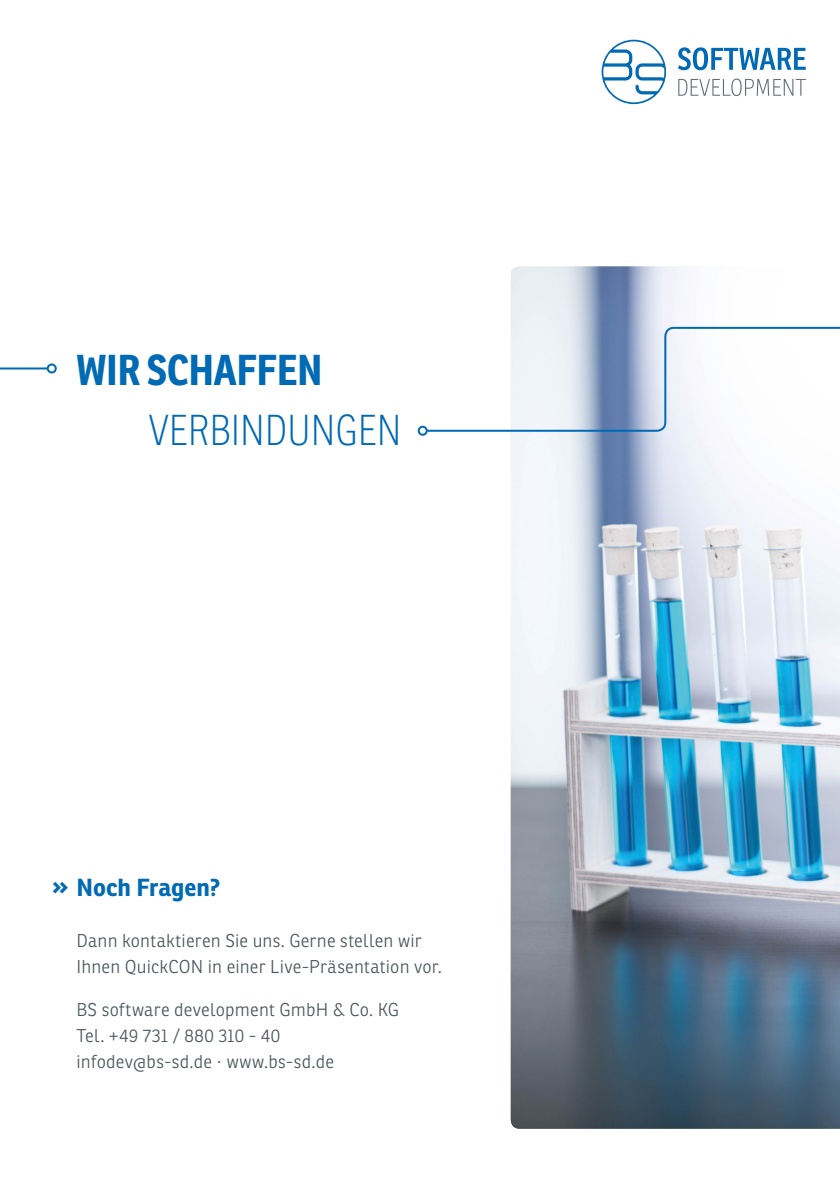
<style>
.page{position:relative;width:840px;height:1191px;background:#fff}
.page>*{position:absolute;margin:0;border:0;box-sizing:border-box;transform-origin:0 0}
.t1{font:100 42px "Ronnia Cond";color:#006ab4}
.t2{font:700 42px "Ronnia Cond";color:#006ab4}
.t3{font:700 24px "Ronnia";color:#006ab4}
.t4{font:300 18px/26px "Ronnia";letter-spacing:.01em;color:#4c565c}
.s1{font-size:26px}
</style>
<div class="page">
<hr style="left:0;top:367px;width:48px;height:2px;background:#006ab4">
<div style="left:47px;top:363px;width:10px;height:10px;border:2px solid #006ab4;border-radius:50%"></div>
<img style="left:510px;top:266px;width:329px;height:862px">
<svg style="left:678px;top:79px;width:127px;height:17px"></svg>
<svg style="left:678px;top:47px;width:127px;height:23px"></svg>
<svg style="left:601px;top:40px;width:64px;height:64px"></svg>
<svg style="left:424px;top:326px;width:415px;height:107px"></svg>
<div style="left:417px;top:426px;width:10px;height:10px;border:2px solid #006ab4;border-radius:50%"></div>
<h1 class="t2" style="left:77px;top:342px;width:247px">WIR SCHAFFEN</h1>
<h1 class="t1" style="left:149px;top:406px;width:254px">VERBINDUNGEN</h1>
<h2 class="t3" style="left:52px;top:872px;width:169px"><span class="s1">»</span> Noch Fragen?</h2>
<p class="t4" style="left:77px;top:927px;width:366px">Dann kontaktieren Sie uns. Gerne stellen wir<br>Ihnen QuickCON in einer Live-Präsentation vor.</p>
<p class="t4" style="left:77px;top:996px;width:323px">BS software development GmbH &amp; Co. KG<br>Tel. +49 731 / 880 310 - 40 infodev@bs-sd.de · www.bs-sd.de</p>
</div>
